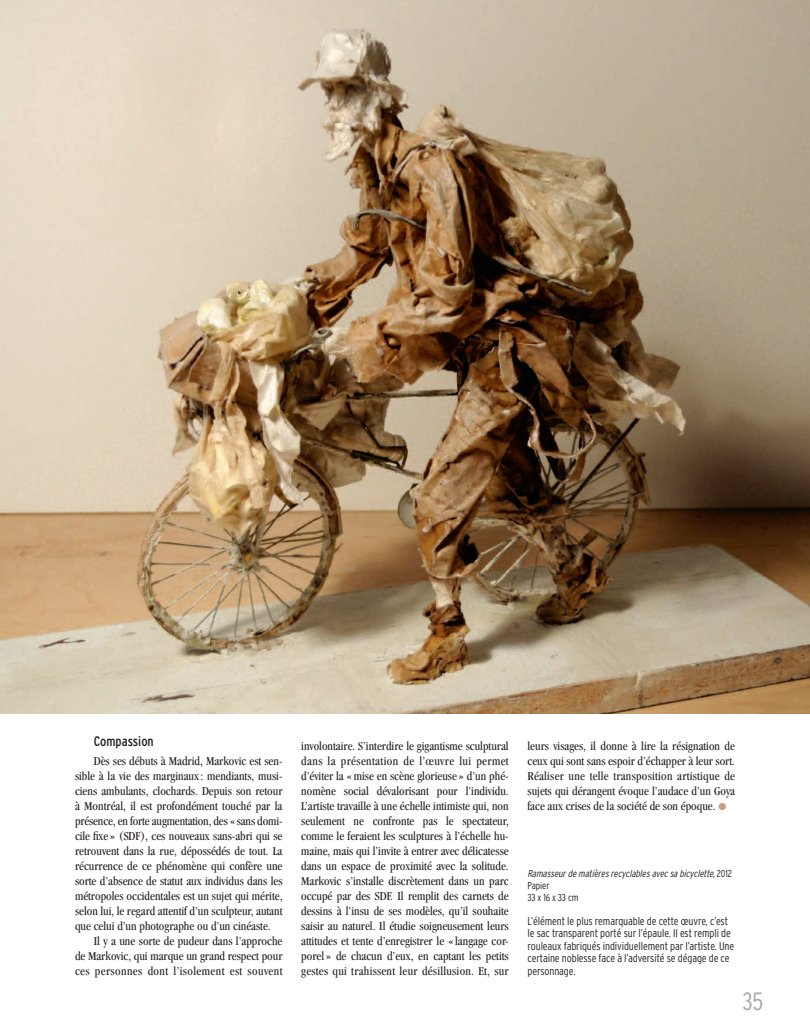
<style>
.page{position:relative;width:810px;height:1035px;background:#fff}
.page>*{position:absolute;margin:0;border:0;box-sizing:border-box;transform-origin:0 0}
.t1{font:300 condensed 25px "Interstate";color:#a7a9ac}
.t2{font:condensed 13.75px "Interstate";color:#231f20}
.t3{font:condensed 12.5px/15px "Garamond";color:#231f20;text-align:justify}
.t4{font:condensed 12.5px "Garamond";letter-spacing:.03em;color:#231f20}
.t5{font:300 condensed 11.25px/12.5px "Interstate";letter-spacing:-.01em;color:#231f20}
.t6{font:italic 300 condensed 10px/11.9px "Interstate";color:#231f20}
.s1{color:#c0a27f}
.s2{font-style:normal}
</style>
<div class="page">
<img style="left:0;top:0;width:810px;height:714px">
<p class="t2" style="left:94px;top:733px;width:62px">Compassion</p>
<p class="t3" style="left:94px;top:753px;width:190px">Dès ses débuts à Madrid, Markovic est sen-</p>
<p class="t3" style="left:75px;top:768px;width:209px">sible à la vie des marginaux: mendiants, musi-</p>
<p class="t3" style="left:75px;top:783px;width:209px">ciens ambulants, clochards. Depuis son retour</p>
<p class="t3" style="left:75px;top:798px;width:209px">à Montréal, il est profondément touché par la</p>
<p class="t3" style="left:75px;top:813px;width:209px">présence, en forte augmentation, des «sans domi-</p>
<p class="t3" style="left:75px;top:828px;width:209px">cile fixe » (SDF), ces nouveaux sans-abri qui se</p>
<p class="t3" style="left:75px;top:843px;width:209px">retrouvent dans la rue, dépossédés de tout. La</p>
<p class="t3" style="left:75px;top:858px;width:209px">récurrence de ce phénomène qui confère une</p>
<p class="t3" style="left:75px;top:873px;width:209px">sorte d’absence de statut aux individus dans les</p>
<p class="t3" style="left:75px;top:888px;width:209px">métropoles occidentales est un sujet qui mérite,</p>
<p class="t3" style="left:75px;top:903px;width:209px">selon lui, le regard attentif d’un sculpteur, autant</p>
<p class="t3" style="left:75px;top:918px;width:197px">que celui d’un photographe ou d’un cinéaste.</p>
<p class="t3" style="left:94px;top:933px;width:190px">Il y a une sorte de pudeur dans l’approche</p>
<p class="t3" style="left:75px;top:948px;width:209px">de Markovic, qui marque un grand respect pour</p>
<p class="t4" style="left:75px;top:964px;width:209px">ces personnes dont l’isolement est souvent</p>
<p class="t3" style="left:301px;top:738px;width:209px">involontaire. S’interdire le gigantisme sculptural dans la présentation de l’œuvre lui permet d’éviter la «mise en scène glorieuse » d’un phé&shy;nomène social dévalorisant pour l’individu.<br>L’artiste travaille à une échelle intimiste qui, non seulement ne confronte pas le spectateur, comme le feraient les sculptures à l’échelle hu&shy;maine, mais qui l’invite à entrer avec délicatesse dans un espace de proximité avec la solitude.<br>Markovic s’installe discrètement dans un parc occupé par des SDF. Il remplit des carnets de dessins à l’insu de ses modèles, qu’il souhaite saisir au naturel. Il étudie soigneusement leurs attitudes et tente d’enregistrer le « langage cor&shy;porel » de chacun d’eux, en captant les petits gestes qui trahissent leur désillusion. Et, sur</p>
<p class="t3" style="left:528px;top:738px;width:209px">leurs visages, il donne à lire la résignation de ceux qui sont sans espoir d’échapper à leur sort.<br>Réaliser une telle transposition artistique de sujets qui dérangent évoque l’audace d’un Goya face aux crises de la société de son époque. <span class="s1">●</span></p>
<p class="t6" style="left:528px;top:867px;width:206px">Ramasseurdematièresrecyclablesavecsabicyclette<span class="s2">, 2 0 1 2<br>Papier<br>33x16x33cm</span></p>
<p class="t5" style="left:528px;top:915px;width:208px">L’élément le plus remarquable de cette œuvre, c’est le sac transparent porté sur l’épaule. Il est rempli de rouleaux fabriqués individuellement par l’artiste. Une certaine noblesse face à l’adversité se dégage de ce personnage.</p>
<h1 class="t1" style="left:742px;top:987px;width:22px">35</h1>
</div>
